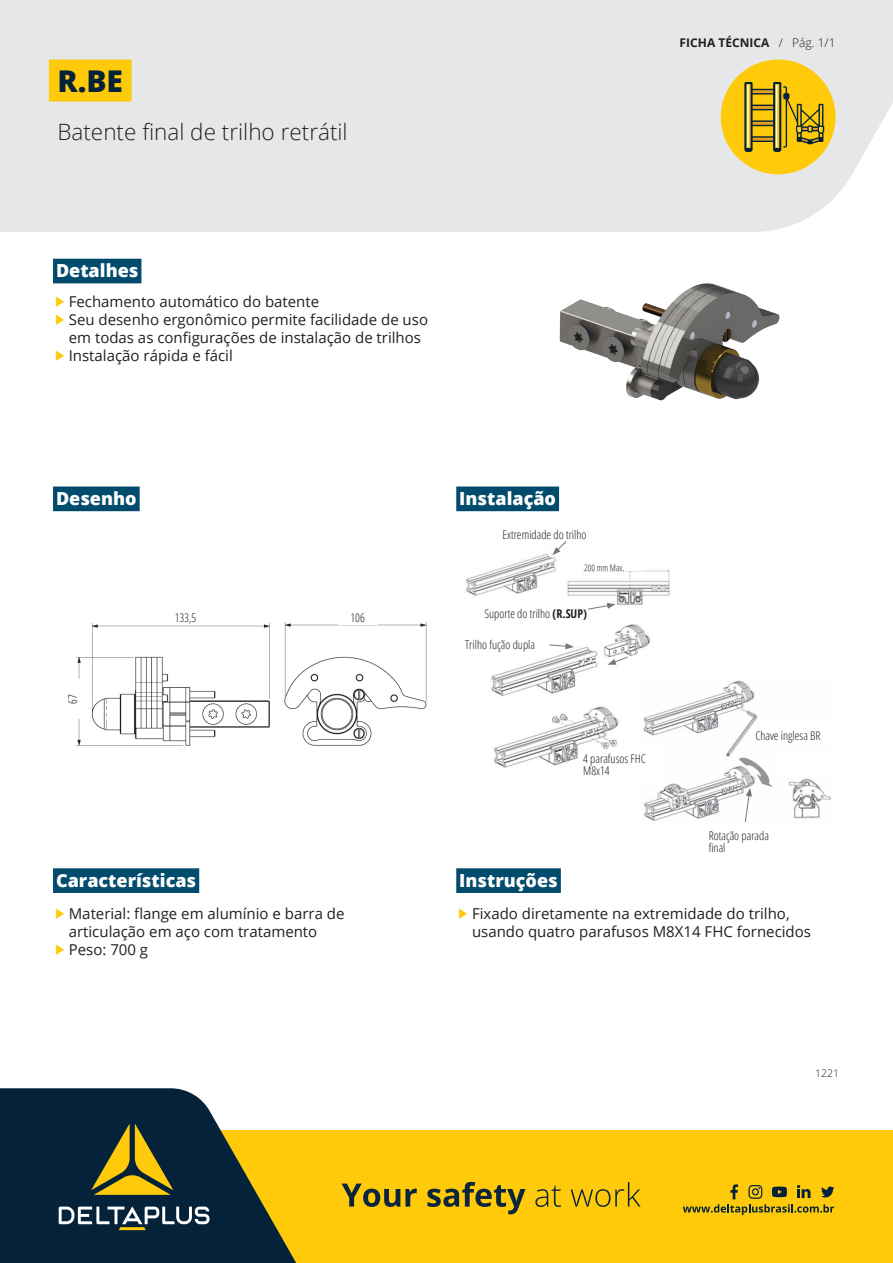
<style>
.page{position:relative;width:893px;height:1263px;background:#fff}
.page>*{position:absolute;margin:0;border:0;box-sizing:border-box;transform-origin:0 0}
.t1{font:800 30px "Open Sans";color:#042239}
.t2{font:300 22.5px "Open Sans";color:#231f20}
.t3{font:800 18px "Open Sans";color:#fff}
.t4{font:15px/18px "Open Sans";color:#231f20}
.TEXTO_ilustracao{font:300 12px/12.5px "Open Sans Condensed";color:#231f20}
.t5{font:700 12px "Open Sans";color:#231f20}
.TEXTO_Data{font:300 10.5px "Open Sans";color:#231f20}
.TEXTO_ilustracao-2{font:300 9px "Open Sans Condensed";color:#231f20}
.s1{font-family:"Arrows";font-size:10.5px;color:#feca0a}
.s2{font-weight:300}
.s3{font-weight:700}
</style>
<div class="page">
<div style="left:0;top:0;width:893px;height:232px;background:#e6e7e9"></div>
<div style="left:721px;top:60px;width:115px;height:114px;background:#feca0a;border-radius:50%"></div>
<svg style="left:744px;top:82px;width:80px;height:70px"></svg>
<div style="left:49px;top:60px;width:83px;height:42px;background:#feca0a"></div>
<div style="left:53px;top:486px;width:87px;height:25px;background:#014b6c"></div>
<div style="left:53px;top:868px;width:146px;height:25px;background:#014b6c"></div>
<div style="left:456px;top:486px;width:103px;height:25px;background:#014b6c"></div>
<div style="left:456px;top:868px;width:105px;height:25px;background:#014b6c"></div>
<div style="left:53px;top:259px;width:88px;height:24px;background:#014b6c"></div>
<div style="left:130px;top:1130px;width:763px;height:133px;background:#feca0a"></div>
<svg style="left:342px;top:1183px;width:75px;height:24px"></svg>
<svg style="left:427px;top:1182px;width:98px;height:32px"></svg>
<svg style="left:535px;top:1185px;width:26px;height:22px"></svg>
<svg style="left:571px;top:1182px;width:70px;height:25px"></svg>
<svg style="left:683px;top:1184px;width:151px;height:31px"></svg>
<svg style="left:0;top:1088px;width:297px;height:175px;fill:#042239"></svg>
<svg style="left:91px;top:1123px;width:82px;height:72px"></svg>
<svg style="left:59px;top:1206px;width:150px;height:24px;background:#516571"></svg>
<img style="left:559px;top:283px;width:221px;height:118px">
<img style="left:76px;top:622px;width:351px;height:124px">
<img style="left:466px;top:553px;width:204px;height:214px">
<div style="left:480px;top:605px;width:113px;height:17px;background:#fff"></div>
<div style="left:459px;top:634px;width:90px;height:21px;background:#fff"></div>
<img style="left:641px;top:676px;width:191px;height:146px">
<div style="left:579px;top:750px;width:81px;height:29px;background:#fff"></div>
<div style="left:751px;top:727px;width:81px;height:17px;background:#fff"></div>
<div style="left:782px;top:756px;width:45px;height:20px;background:#fff"></div>
<div style="left:166px;top:611px;width:39px;height:13px;background:#fff"></div>
<div style="left:338px;top:611px;width:39px;height:13px;background:#fff"></div>
<div style="left:66px;top:680px;width:13px;height:39px;background:#fff"></div>
<div style="left:584px;top:564px;width:58px;height:6px;background:#fff"></div>
<svg style="left:549px;top:541px;width:24px;height:15px"></svg>
<svg style="left:587px;top:601px;width:29px;height:9px"></svg>
<svg style="left:549px;top:641px;width:25px;height:9px"></svg>
<svg style="left:607px;top:656px;width:21px;height:10px"></svg>
<svg style="left:745px;top:788px;width:7px;height:34px"></svg>
<h1 class="t1" style="left:57px;top:58px;width:67px">R.BE</h1>
<h2 class="t2" style="left:57px;top:116px;width:292px">Batente final de trilho retrátil</h2>
<p class="t3" style="left:56px;top:257px;width:84px">Detalhes</p>
<p class="t4" style="left:56px;top:292px;width:265px"><span class="s1">U</span> Fechamento automático do batente</p>
<p class="t4" style="left:56px;top:310px;width:374px;text-align:center"><span class="s1">U</span> Seu desenho ergonômico permite facilidade de uso em todas as configurações de instalação de trilhos</p>
<p class="t4" style="left:56px;top:346px;width:178px"><span class="s1">U</span> Instalação rápida e fácil</p>
<p class="t5" style="left:680px;top:34px;width:157px">FICHA TÉCNICA <span class="s2">/ Pág. 1/1</span></p>
<p class="t3" style="left:56px;top:485px;width:82px">Desenho</p>
<p class="t3" style="left:459px;top:485px;width:98px">Instalação</p>
<p class="TEXTO_ilustracao" style="left:502px;top:527px;width:86px">Extremidade do trilho</p>
<p class="TEXTO_ilustracao-2" style="left:584px;top:561px;width:42px">200 mm Max.</p>
<p class="TEXTO_ilustracao" style="left:175px;top:611px;width:23px">133,5</p>
<p class="TEXTO_ilustracao" style="left:350px;top:611px;width:16px">106</p>
<p class="TEXTO_ilustracao" style="left:484px;top:607px;width:104px">Suporte do trilho <span class="s3">(R.SUP)</span></p>
<p class="TEXTO_ilustracao" style="left:465px;top:638px;width:72px">Trilho fução dupla</p>
<p class="TEXTO_ilustracao" style="left:66px;top:704px;width:11px;rotate:-90deg">67</p>
<p class="TEXTO_ilustracao" style="left:755px;top:729px;width:67px">Chave inglesa BR</p>
<p class="TEXTO_ilustracao" style="left:583px;top:752px;width:64px">4 parafusos FHC</p>
<p class="TEXTO_ilustracao" style="left:583px;top:764px;width:28px">M8x14</p>
<p class="TEXTO_ilustracao" style="left:709px;top:829px;width:62px">Rotação parada final</p>
<p class="t3" style="left:56px;top:867px;width:142px">Características</p>
<p class="t3" style="left:459px;top:867px;width:100px">Instruções</p>
<p class="t4" style="left:69px;top:904px;width:277px;text-indent:-13px"><span class="s1">U</span> Material: flange em alumínio e barra de articulação em aço com tratamento</p>
<p class="t4" style="left:56px;top:940px;width:94px"><span class="s1">U</span> Peso: 700 g</p>
<p class="t4" style="left:472px;top:904px;width:341px;text-indent:-13px"><span class="s1">U</span> Fixado diretamente na extremidade do trilho, usando quatro parafusos M8X14 FHC fornecidos</p>
<p class="TEXTO_Data" style="left:815px;top:1066px;width:25px">1221</p>
</div>
